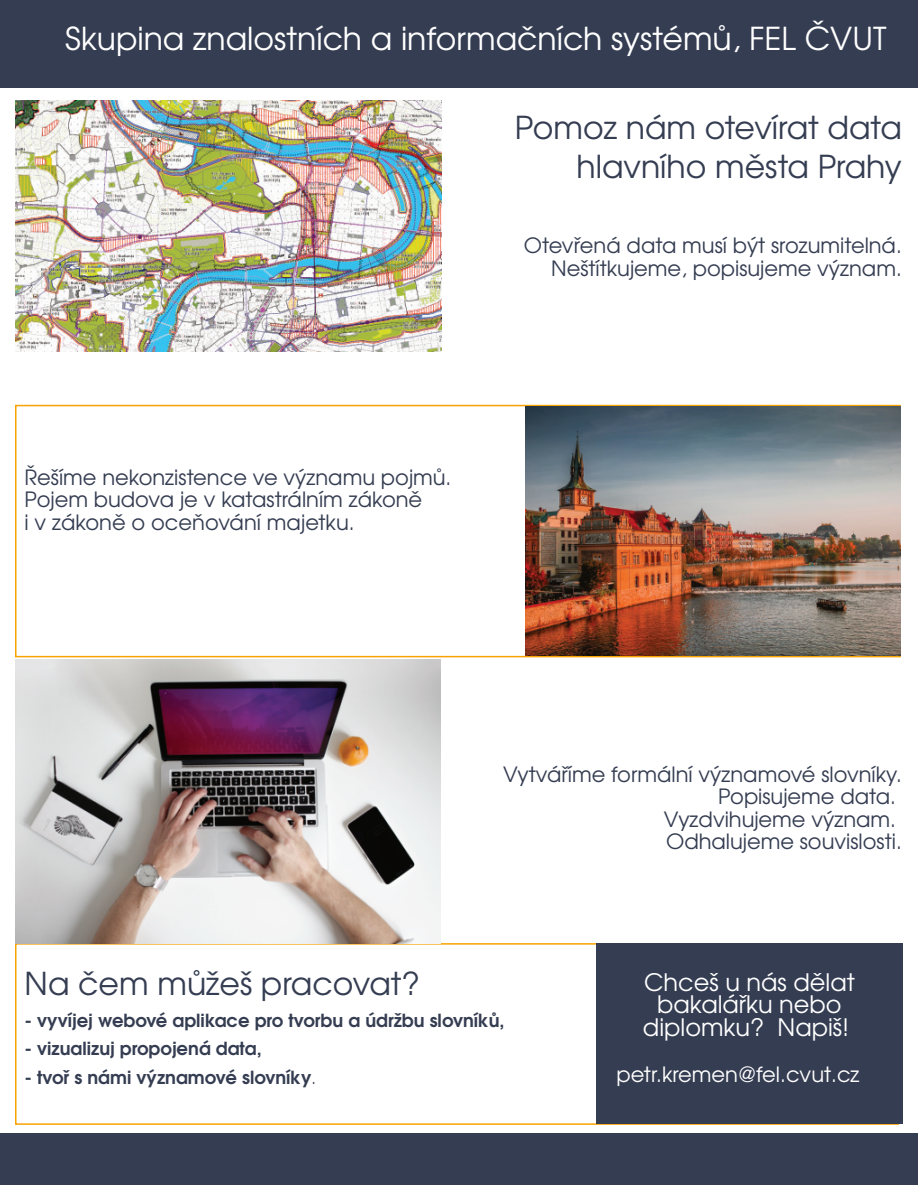
<style>
.page{position:relative;width:918px;height:1188px;background:#fff}
.page>*{position:absolute;margin:0;border:0;box-sizing:border-box;transform-origin:0 0}
.t1{font:31.5px/39px "URW Gothic L";color:#353d52;text-align:right}
.t2{font:31.5px "URW Gothic L";color:#fff}
.t3{font:24px/22.5px "URW Gothic L";color:#fff;text-align:center}
.t4{font:21px/22.5px "URW Gothic L";color:#353d52;text-align:right}
.t5{font:21px "URW Gothic L";color:#fff}
.t6{font:600 18px "URW Gothic L";color:#353d52}
.s1{font-weight:400;font-size:16.5px}
</style>
<div class="page">
<div style="left:15px;top:943px;width:884px;height:182px;border:2px solid #f8a300"></div>
<div style="left:597px;top:943px;width:306px;height:181px;background:#353d52"></div>
<div style="left:15px;top:405px;width:886px;height:252px;border:2px solid #f8a300"></div>
<div style="left:0;top:0;width:918px;height:88px;background:#353d52"></div>
<div style="left:0;top:1133px;width:918px;height:52px;background:#353d52"></div>
<img style="left:15px;top:101px;width:427px;height:251px">
<img style="left:526px;top:406px;width:374px;height:250px">
<img style="left:15px;top:660px;width:426px;height:283px">
<h1 class="t2" style="left:65px;top:27px;width:823px">Skupina znalostních a informačních systémů, FEL ČVUT</h1>
<h1 class="t1" style="left:515px;top:110px;width:389px">Pomoz nám otevírat data hlavního města Prahy</h1>
<p class="t4" style="left:25px;top:468px;width:428px;text-align:left">Řešíme nekonzistence ve významu pojmů.<br>Pojem budova je v katastrálním zákoně<br>i v zákoně o oceňování majetku.</p>
<p class="t4" style="left:524px;top:236px;width:379px">Otevřená data musí být srozumitelná.<br>Neštítkujeme, popisujeme význam.</p>
<p class="t4" style="left:503px;top:765px;width:400px">Vytváříme formální významové slovníky.<br>Popisujeme data.<br>Vyzdvihujeme význam.<br>Odhalujeme souvislosti.</p>
<h1 class="t1" style="left:25px;top:967px;width:397px">Na čem můžeš pracovat?</h1>
<p class="t6" style="left:25px;top:1013px;width:482px">- vyvíjej webové aplikace pro tvorbu a údržbu slovníků,</p>
<p class="t6" style="left:25px;top:1042px;width:239px">- vizualizuj propojená data,</p>
<p class="t6" style="left:25px;top:1070px;width:293px">- tvoř s námi významové slovníky<span class="s1">.</span></p>
<p class="t3" style="left:643px;top:973px;width:213px">Chceš u nás dělat bakalářku nebo diplomku? Napiš!</p>
<p class="t5" style="left:616px;top:1067px;width:245px">petr.kremen@fel.cvut.cz</p>
</div>
